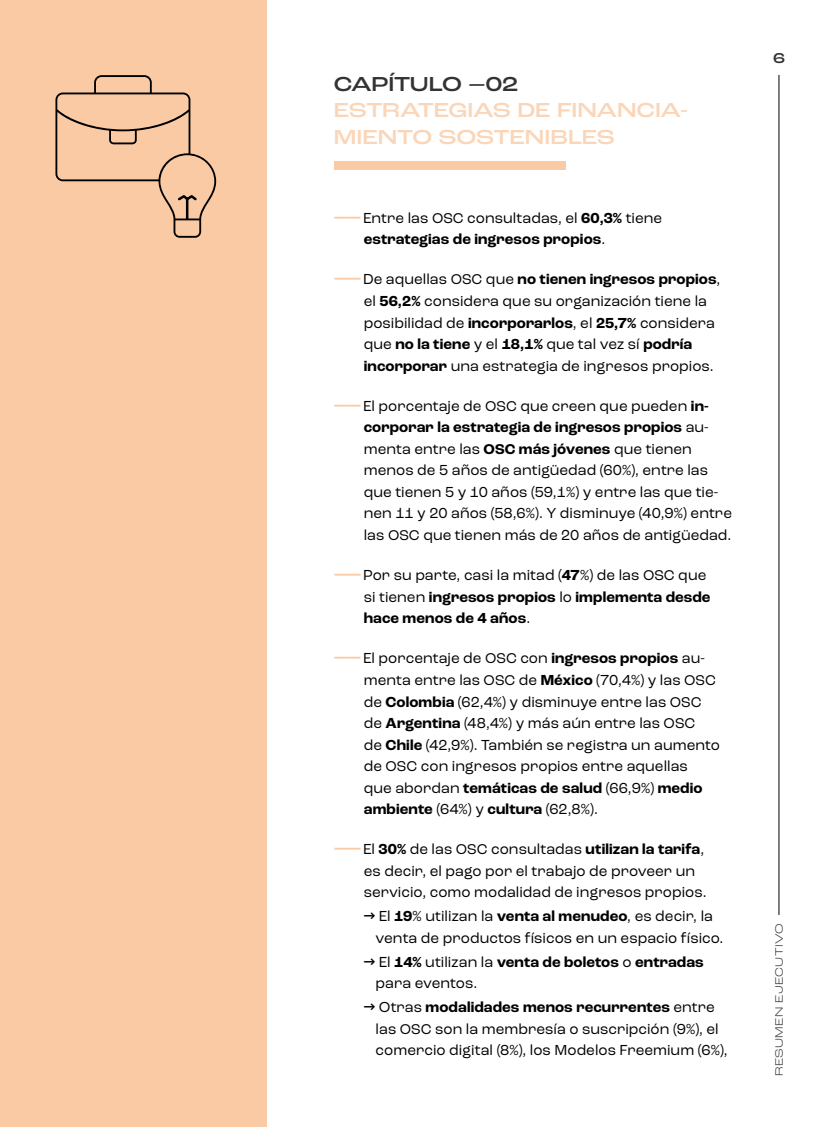
<style>
.page{position:relative;width:817px;height:1127px;background:#fff}
.page>*{position:absolute;margin:0;border:0;box-sizing:border-box;transform-origin:0 0}
.Heads_intro{font:500 expanded 21.25px/26.2px "Roc Grotesk";letter-spacing:-.015em;color:#fbd5b7}
.Heads_intro-2{font:500 expanded 21.25px "Roc Grotesk";letter-spacing:-.015em;color:#333}
.txt_intro{font:15.25px/21.5px "Roc Grotesk";color:#000}
.txt_intro-2{font:700 15.25px/21.5px "Roc Grotesk";letter-spacing:.01em;color:#000}
.t1{font:500 expanded 15px "Roc Grotesk";color:#333}
.t2{font:300 expanded 11.25px "Roc Grotesk";letter-spacing:.03em;color:#333}
.s1{font-size:18.75px;color:#facaa5}
.s2{font-weight:400}
.s3{font-weight:400;font-size:14.88px}
.s4{font-weight:700;font-size:18.75px;color:#facaa5}
.s5{font-size:14.88px}
.s6{font-weight:700}
.s7{font-weight:700;font-size:14.88px}
.s8{font-family:"IBM Plex Sans";font-weight:500}
</style>
<div class="page">
<hr style="left:778px;top:75px;width:1px;height:839px;background:#000">
<div style="left:333px;top:161px;width:232px;height:9px;background:#facaa5"></div>
<div style="left:1px;top:0;width:266px;height:1126px;background:#facaa5"></div>
<svg style="left:55px;top:75px;width:161px;height:163px"></svg>
<p class="Heads_intro-2" style="left:333px;top:71px;width:186px">CAPÍTULO –02</p>
<p class="Heads_intro" style="left:333px;top:98px;width:356px">ESTRATEGIAS DE FINANCIA-<br>MIENTO SOSTENIBLES</p>
<p class="txt_intro-2" style="left:363px;top:207px;width:300px;text-indent:-30px"><span class="s1">——</span> <span class="s2">Entre las</span> <span class="s3">OSC</span> <span class="s2">consultadas, el</span> 60,3% <span class="s2">tiene </span>estrategias de ingresos propios<span class="s2">.</span></p>
<p class="txt_intro" style="left:363px;top:269px;width:358px;text-indent:-30px"><span class="s4">——</span> De aquellas <span class="s5">OSC</span> que <span class="s6">no tienen ingresos propios</span>, el <span class="s6">56,2%</span> considera que su organización tiene la posibilidad de <span class="s6">incorporarlos</span>, el <span class="s6">25,7%</span> considera que <span class="s6">no la tiene</span> y el <span class="s6">18,1%</span> que tal vez sí <span class="s6">podría incorporar</span> una estrategia de ingresos propios.</p>
<p class="txt_intro" style="left:363px;top:395px;width:369px;text-indent:-30px"><span class="s4">——</span> El porcentaje de <span class="s5">OSC</span> que creen que pueden <span class="s6">in&shy;corporar la estrategia de ingresos propios</span> au&shy;menta entre las <span class="s7">OSC</span> <span class="s6">más jóvenes</span> que tienen menos de 5 años de antigüedad (60%), entre las que tienen 5 y 10 años (59,1%) y entre las que tie&shy;nen 11 y 20 años (58,6%). Y disminuye (40,9%) entre las <span class="s5">OSC</span> que tienen más de 20 años de antigüedad.</p>
<p class="txt_intro-2" style="left:363px;top:564px;width:348px;text-indent:-30px"><span class="s1">——</span> <span class="s2">Por su parte, casi la mitad (</span>47<span class="s2">%) de las</span> <span class="s3">OSC</span> <span class="s2">que si tienen</span> ingresos propios <span class="s2">lo</span> implementa desde hace menos de 4 años<span class="s2">.</span></p>
<p class="txt_intro" style="left:363px;top:647px;width:357px;text-indent:-30px"><span class="s4">——</span> El porcentaje de <span class="s5">OSC</span> con <span class="s6">ingresos propios</span> au&shy;menta entre las <span class="s5">OSC</span> de <span class="s6">México</span> (70,4%) y las <span class="s5">OSC </span>de <span class="s6">Colombia</span> (62,4%) y disminuye entre las <span class="s5">OSC </span>de <span class="s6">Argentina</span> (48,4%) y más aún entre las <span class="s5">OSC<br></span>de <span class="s6">Chile</span> (42,9%). También se registra un aumento de <span class="s5">OSC</span> con ingresos propios entre aquellas<br>que abordan <span class="s6">temáticas de salud</span> (66,9%) <span class="s6">medio ambiente</span> (64%) y <span class="s6">cultura</span> (62,8%).</p>
<p class="txt_intro" style="left:363px;top:838px;width:344px;text-indent:-30px"><span class="s4">——</span> El <span class="s6">30%</span> de las <span class="s5">OSC</span> consultadas <span class="s6">utilizan la tarifa</span>, es decir, el pago por el trabajo de proveer un servicio, como modalidad de ingresos propios.</p>
<p class="txt_intro" style="left:375px;top:905px;width:349px;text-indent:-12px"><span class="s8">→</span> El <span class="s6">19</span>% utilizan la <span class="s6">venta al menudeo</span>, es decir, la venta de productos físicos en un espacio físico.</p>
<p class="txt_intro" style="left:375px;top:951px;width:329px;text-indent:-12px"><span class="s8">→</span> El <span class="s6">14%</span> utilizan la <span class="s6">venta de boletos</span> o <span class="s6">entradas </span>para eventos.</p>
<p class="txt_intro" style="left:375px;top:996px;width:353px;text-indent:-12px"><span class="s8">→</span> Otras <span class="s6">modalidades menos recurrentes</span> entre las <span class="s5">OSC</span> son la membresía o suscripción (9%), el comercio digital (8%), los Modelos Freemium (6%),</p>
<p class="t1" style="left:772px;top:49px;width:13px">6</p>
<p class="t2" style="left:772px;top:1076px;width:154px;rotate:-90deg">RESUMEN EJECUTIVO</p>
</div>
